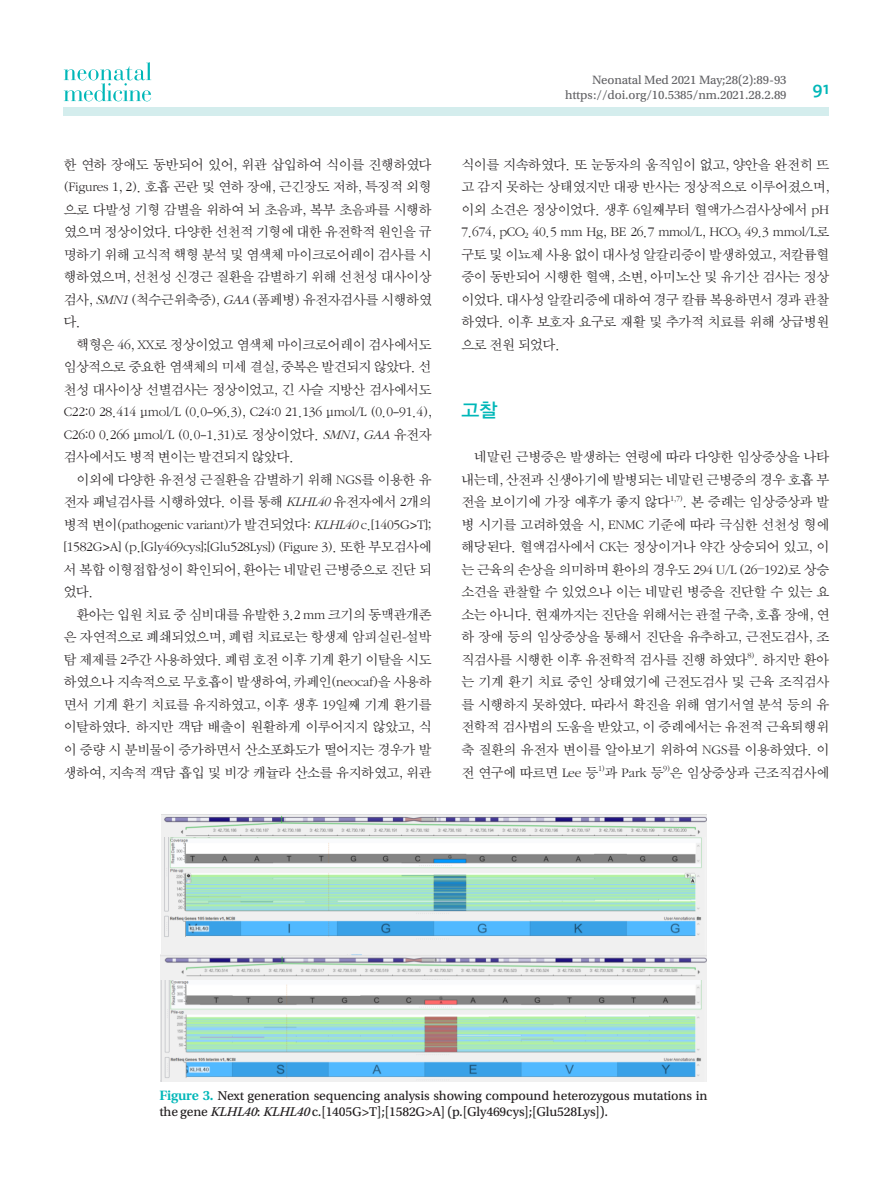
<style>
.page{position:relative;width:893px;height:1191px;background:#fff}
.page>*{position:absolute;margin:0;border:0;box-sizing:border-box;transform-origin:0 0}
.서론{font:19.5px "YDIYGO330";color:#00b7b8}
.t1{font:600 18px "The Mix";color:#00b7b8}
.바탕글{font:14.25px/22.5px "Sand Sm";letter-spacing:-.02em;color:#231f20;text-align:justify}
.Fig{font:13.5px/16.5px "Utopia Std Capt";letter-spacing:-.01em;color:#231f20}
.t2{font:12.75px "Utopia Std Capt";letter-spacing:-.01em;color:#636366}
.s1{font-style:italic}
.s2{font-family:"Batang";font-size:12.9px}
.s3{font-family:"Utopia Std"}
.s4{font-family:"Batang"}
.s5{font-family:"Utopia Std";font-weight:600;font-size:14.25px;color:#00b7b8}
</style>
<div class="page">
<div style="left:64px;top:107px;width:765px;height:9px;background:#d4eded"></div>
<svg style="left:64px;top:62px;width:87px;height:39px"></svg>
<img style="left:161px;top:815px;width:545px;height:139px">
<img style="left:160px;top:954px;width:546px;height:128px">
<p class="바탕글" style="left:64px;top:154px;width:369px">한 연하 장애도 동반되어 있어, 위관 삽입하여 식이를 진행하였다 (Figures 1, 2). 호흡 곤란 및 연하 장애, 근긴장도 저하, 특징적 외형 으로 다발성 기형 감별을 위하여 뇌 초음파, 복부 초음파를 시행하 였으며 정상이었다. 다양한 선천적 기형에 대한 유전학적 원인을 규 명하기 위해 고식적 핵형 분석 및 염색체 마이크로어레이 검사를 시 행하였으며, 선천성 신경근 질환을 감별하기 위해 선천성 대사이상 검사, <span class="s1">SMN1</span>(척수근위축증), <span class="s1">GAA</span> (폼페병) 유전자검사를 시행하였 다.</p>
<p class="바탕글" style="left:64px;top:334px;width:369px;text-indent:13px">핵형은 46, XX로 정상이었고 염색체 마이크로어레이 검사에서도 임상적으로 중요한 염색체의 미세 결실, 중복은 발견되지 않았다. 선 천성 대사이상 선별검사는 정상이었고, 긴 사슬 지방산 검사에서도 C22:0 28.414 <span class="s2">μ</span>mol/L (0.0<span class="s3">–</span>96.3), C24:0 21.136 <span class="s2">μ</span>mol/L (0.0<span class="s3">–</span>91.4), C26:0 0.266 <span class="s2">μ</span>mol/L (0.0<span class="s3">–</span>1.31)로 정상이었다. <span class="s1">SMN1</span>, <span class="s1">GAA</span> 유전자 검사에서도 병적 변이는 발견되지 않았다.</p>
<p class="바탕글" style="left:64px;top:469px;width:369px;text-indent:13px">이외에 다양한 유전성 근질환을 감별하기 위해 NGS를 이용한 유 전자 패널검사를 시행하였다. 이를 통해 <span class="s1">KLHL40</span>유전자에서 2개의 병적 변이(pathogenic variant)가 발견되었다: <span class="s1">KLHL40</span>c.[1405G<span class="s3">&gt;</span>T]; [1582G<span class="s3">&gt;</span>A] (p.[Gly469cys];[Glu528Lys]) (Figure 3). 또한 부모검사에 서 복합 이형접합성이 확인되어, 환아는 네말린 근병증으로 진단 되 었다.</p>
<p class="바탕글" style="left:64px;top:604px;width:369px;text-indent:13px">환아는 입원 치료 중 심비대를 유발한 3.2 mm 크기의 동맥관개존 은 자연적으로 폐쇄되었으며, 폐렴 치료로는 항생제 암피실린-설박 탐 제제를 2주간 사용하였다. 폐렴 호전 이후 기계 환기 이탈을 시도 하였으나 지속적으로 무호흡이 발생하여, 카페인(neocaf)을 사용하 면서 기계 환기 치료를 유지하였고, 이후 생후 19일째 기계 환기를 이탈하였다. 하지만 객담 배출이 원활하게 이루어지지 않았고, 식 이 증량 시 분비물이 증가하면서 산소포화도가 떨어지는 경우가 발 생하여, 지속적 객담 흡입 및 비강 캐뉼라 산소를 유지하였고, 위관</p>
<p class="t2" style="left:592px;top:73px;width:196px">Neonatal Med 2021 May;28(2):89-93</p>
<p class="t2" style="left:565px;top:88px;width:223px">https://doi.org/10.5385/nm.2021.28.2.89</p>
<p class="t1" style="left:813px;top:73px;width:18px">91</p>
<p class="바탕글" style="left:461px;top:154px;width:369px">식이를 지속하였다. 또 눈동자의 움직임이 없고, 양안을 완전히 뜨 고 감지 못하는 상태였지만 대광 반사는 정상적으로 이루어졌으며, 이외 소견은 정상이었다. 생후 6일째부터 혈액가스검사상에서 pH 7.674, pCO<sub>2</sub> 40.5 mm Hg, BE 26.7 mmol/L, HCO<sub>3</sub> 49.3 mmol/L로 구토 및 이뇨제 사용 없이 대사성 알칼리증이 발생하였고, 저칼륨혈 증이 동반되어 시행한 혈액, 소변, 아미노산 및 유기산 검사는 정상 이었다. 대사성 알칼리증에 대하여 경구 칼륨 복용하면서 경과 관찰 하였다. 이후 보호자 요구로 재활 및 추가적 치료를 위해 상급병원 으로 전원 되었다.</p>
<p class="서론" style="left:461px;top:400px;width:37px">고찰</p>
<p class="바탕글" style="left:461px;top:446px;width:369px;text-indent:13px">네말린 근병증은 발생하는 연령에 따라 다양한 임상증상을 나타 내는데, 산전과 신생아기에 발병되는 네말린 근병증의 경우 호흡 부 전을 보이기에 가장 예후가 좋지 않다<sup>1,7)</sup>. 본 증례는 임상증상과 발 병 시기를 고려하였을 시, ENMC 기준에 따라 극심한 선천성 형에 해당된다. 혈액검사에서 CK는 정상이거나 약간 상승되어 있고, 이 는 근육의 손상을 의미하며 환아의 경우도 294 U/L (26<span class="s4">–</span>192)로 상승 소견을 관찰할 수 있었으나 이는 네말린 병증을 진단할 수 있는 요 소는 아니다. 현재까지는 진단을 위해서는 관절 구축, 호흡 장애, 연 하 장애 등의 임상증상을 통해서 진단을 유추하고, 근전도검사, 조 직검사를 시행한 이후 유전학적 검사를 진행 하였다<sup>8)</sup>. 하지만 환아 는 기계 환기 치료 중인 상태였기에 근전도검사 및 근육 조직검사 를 시행하지 못하였다. 따라서 확진을 위해 염기서열 분석 등의 유 전학적 검사법의 도움을 받았고, 이 증례에서는 유전적 근육퇴행위 축 질환의 유전자 변이를 알아보기 위하여 NGS를 이용하였다. 이 전 연구에 따르면 Lee 등<sup>1)</sup>과 Park 등<sup>9)</sup>은 임상증상과 근조직검사에</p>
<p class="Fig" style="left:159px;top:1087px;width:550px"><span class="s5">Figure 3.</span> Next generation sequencing analysis showing compound heterozygous mutations in the gene <span class="s1">KLHL40</span>: <span class="s1">KLHL40</span>c.[1405G&gt;T];[1582G&gt;A] (p.[Gly469cys];[Glu528Lys]).</p>
</div>
